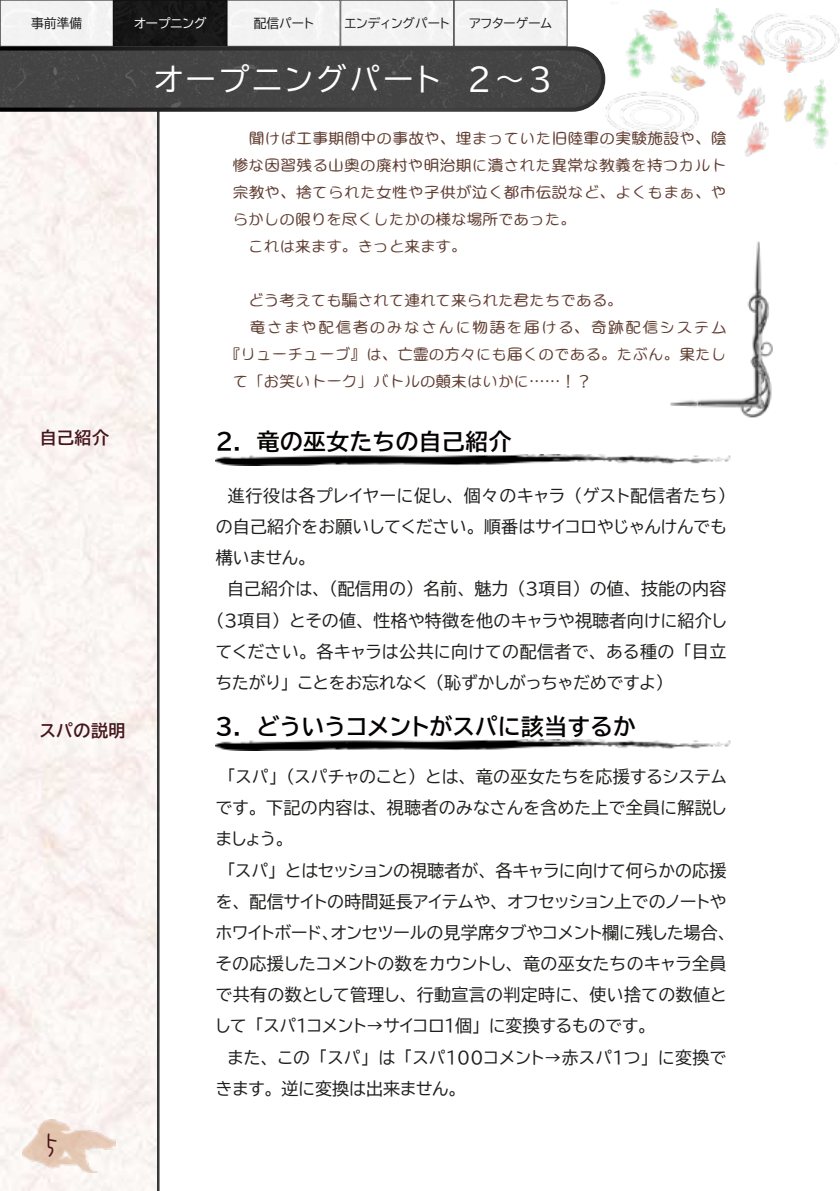
<style>
.page{position:relative;width:840px;height:1191px;background:#fff}
.page>*{position:absolute;margin:0;border:0;box-sizing:border-box;transform-origin:0 0}
.t1{font:31.2px "BIZ UDP Gothic";letter-spacing:.1em;color:#fff}
.t2{font:28.4px "Yu Na FONT P";color:#451519}
.t3{font:22.6px "BIZ UDP Gothic Bold";letter-spacing:.025em;color:#050202}
.t4{font:17px/31.2px "BIZ UDP Gothic";letter-spacing:.015em;color:#1f1e1d}
.t5{font:17px "BIZ UDP Gothic Bold";letter-spacing:.025em;color:#451519}
.t6{font:15.6px/27px "F66 Olive R";letter-spacing:.02em;color:#603d31}
.t7{font:15.6px "F66 Olive R";color:#603d31}
.t8{font:15.6px "F66 Olive R";letter-spacing:.1em;color:#603d31}
.t9{font:12.8px "BIZ UDP Gothic";color:#1f1e1d}
.t10{font:12.8px "BIZ UDP Gothic";color:#fff}
.s1{font-family:"BIZ UDP Gothic"}
</style>
<div class="page">
<div style="left:1px;top:0;width:159px;height:1191px;background:linear-gradient(to bottom,#343434,#343434)"></div>
<img style="left:0;top:114px;width:156px;height:1077px">
<img style="left:600px;top:8px;width:239px;height:156px">
<div style="left:2px;top:0;width:563px;height:46px;background:#f3f3f3"></div>
<div style="left:227px;top:0;width:113px;height:46px;border:1px solid #545251"></div>
<div style="left:340px;top:0;width:113px;height:46px;border:1px solid #545251"></div>
<div style="left:454px;top:0;width:113px;height:46px;border:1px solid #545251"></div>
<div style="left:0;top:0;width:113px;height:46px;border:1px solid #545251"></div>
<img style="left:22px;top:1120px;width:93px;height:52px">
<div style="left:113px;top:0;width:114px;height:46px;background:#171717"></div>
<div style="left:0;top:46px;width:608px;height:68px;background:#000;opacity:.5"></div>
<img style="left:216px;top:454px;width:514px;height:11px">
<img style="left:216px;top:739px;width:514px;height:11px">
<img style="left:670px;top:241px;width:103px;height:177px">
<p class="t9" style="left:31px;top:17px;width:53px">事前準備</p>
<p class="t9" style="left:253px;top:17px;width:62px">配信パート</p>
<p class="t9" style="left:345px;top:17px;width:106px">エンディングパート</p>
<p class="t9" style="left:469px;top:17px;width:84px">アフターゲーム</p>
<p class="t10" style="left:134px;top:17px;width:74px">オープニング</p>
<h1 class="t1" style="left:154px;top:63px;width:399px">オープニングパート　２～３</h1>
<p class="t6" style="left:232px;top:125px;width:495px">　聞けば工事期間中の事故や、埋まっていた旧陸軍の実験施設や、陰惨な因習残る山奥の廃村や明治期に潰された異常な教義を持つカルト宗教や、捨てられた女性や子供が泣く都市伝説など、よくもまぁ、やらかしの限りを尽くしたかの様な場所であった。<br>　これは来ます。きっと来ます。</p>
<p class="t7" style="left:232px;top:292px;width:391px">　どう考えても<span class="s1">騙</span>されて連れて来られた君たちである。</p>
<p class="t8" style="left:232px;top:319px;width:495px">　竜さまや配信者のみなさんに物語を届ける、奇跡配信システム</p>
<p class="t6" style="left:225px;top:340px;width:503px">『リューチューブ』は、亡霊の方々にも届くのである。たぶん。果たし</p>
<p class="t7" style="left:232px;top:373px;width:360px">て「お笑いトーク」バトルの顛末はいかに……！？</p>
<p class="t5" style="left:40px;top:429px;width:71px">自己紹介</p>
<h3 class="t3" style="left:215px;top:430px;width:297px">２．竜の巫女たちの自己紹介</h3>
<p class="t4" style="left:215px;top:480px;width:512px">　進行役は各プレイヤーに促し、個々のキャラ（ゲスト配信者たち）の自己紹介をお願いしてください。順番はサイコロやじゃんけんでも構いません。<br>　自己紹介は、（配信用の）名前、魅力（３項目）の値、技能の内容（３項目）とその値、性格や特徴を他のキャラや視聴者向けに紹介してください。各キャラは公共に向けての配信者で、ある種の「目立ちたがり」ことをお忘れなく（恥ずかしがっちゃだめですよ）</p>
<p class="t5" style="left:40px;top:721px;width:87px">スパの説明</p>
<h3 class="t3" style="left:215px;top:714px;width:421px">３．どういうコメントがスパに該当するか</h3>
<p class="t4" style="left:215px;top:761px;width:513px">　「スパ」（スパチャのこと）とは、竜の巫女たちを応援するシステムです。下記の内容は、視聴者のみなさんを含めた上で全員に解説しましょう。<br>　「スパ」とはセッションの視聴者が、各キャラに向けて何らかの応援を、配信サイトの時間延長アイテムや、オフセッション上でのノートやホワイトボード、オンセツールの見学席タブやコメント欄に残した場合、その応援したコメントの数をカウントし、竜の巫女たちのキャラ全員で共有の数として管理し、行動宣言の判定時に、使い捨ての数値として「スパ１コメント→サイコロ１個」に変換するものです。<br>　また、この「スパ」は「スパ１００コメント→赤スパ１つ」に変換できます。逆に変換は出来ません。</p>
<h2 class="t2" style="left:45px;top:1130px;width:14px">5</h2>
</div>
